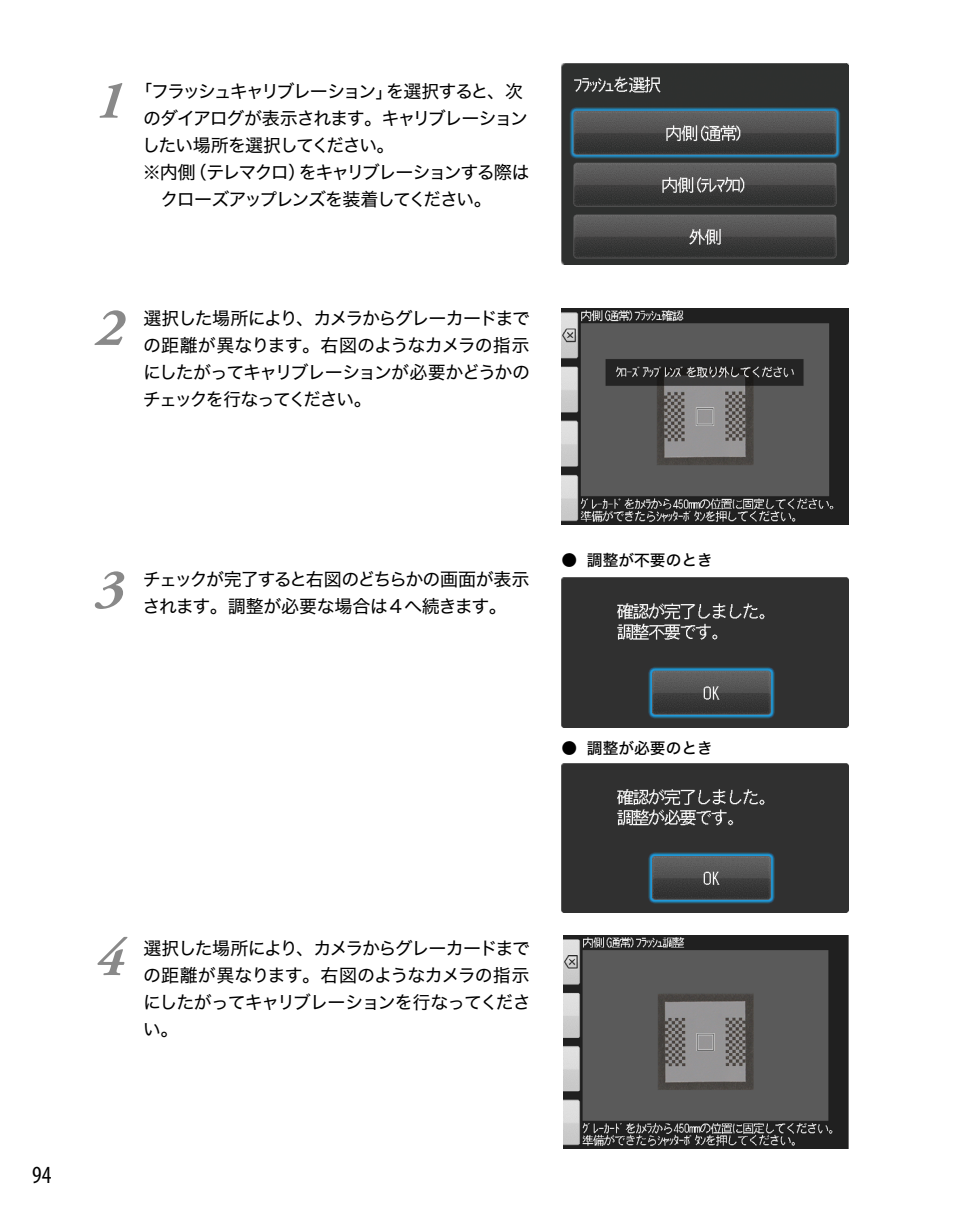
<style>
.page{position:relative;width:957px;height:1212px;background:#fff}
.page>*{position:absolute;margin:0;border:0;box-sizing:border-box;transform-origin:0 0}
.step_a_long{font:italic 700 54px "Adobe Garamond Pro";color:#898989}
.step_a_left{font:italic 700 54px "Adobe Garamond Pro";color:#898989}
.t1{font:condensed 24.75px "Myriad Pro";color:#000}
.step_a_long-2{font:18px/27px "Hira Kaku Std W4";letter-spacing:-.075em;color:#000}
.step_a_left-2{font:18px/27px "Hira Kaku Std W4";letter-spacing:-.065em;color:#000;text-align:justify}
.step_a_left-3{font:18px/27px "Hira Kaku Std W4";letter-spacing:-.045em;color:#000}
.t2{font:15.75px "Hira Kaku Std W5";color:#000}
</style>
<div class="page">
<img style="left:561px;top:64px;width:287px;height:201px">
<img style="left:561px;top:309px;width:287px;height:215px">
<img style="left:561px;top:578px;width:287px;height:149px">
<img style="left:561px;top:763px;width:287px;height:150px">
<img style="left:563px;top:935px;width:285px;height:213px">
<p class="step_a_long" style="left:96px;top:69px;width:30px">1</p>
<p class="step_a_long-2" style="left:142px;top:76px;width:388px;text-indent:-8px">「フラッシュキャリブレーション」を選択すると、次のダイアログが表示されます。キャリブレーションしたい場所を選択してください。<br>※内側（テレマクロ）をキャリブレーションする際は　クローズアップレンズを装着してください。</p>
<p class="step_a_left" style="left:96px;top:297px;width:30px">2</p>
<p class="step_a_left-2" style="left:143px;top:303px;width:388px">選択した場所により、カメラからグレーカードまでの距離が異なります。右図のようなカメラの指示にしたがってキャリブレーションが必要かどうかのチェックを行なってください。</p>
<p class="step_a_left" style="left:96px;top:558px;width:30px">3</p>
<p class="step_a_left-3" style="left:143px;top:564px;width:388px">チェックが完了すると右図のどちらかの画面が表示されます。調整が必要な場合は4へ続きます。</p>
<p class="t2" style="left:561px;top:546px;width:153px">● 調整が不要のとき</p>
<p class="t2" style="left:561px;top:733px;width:153px">● 調整が必要のとき</p>
<p class="step_a_long" style="left:96px;top:927px;width:30px">4</p>
<p class="step_a_long-2" style="left:143px;top:933px;width:389px;text-align:justify">選択した場所により、カメラからグレーカードまでの距離が異なります。右図のようなカメラの指示にしたがってキャリブレーションを行なってください。</p>
<h2 class="t1" style="left:32px;top:1160px;width:21px">94</h2>
</div>
